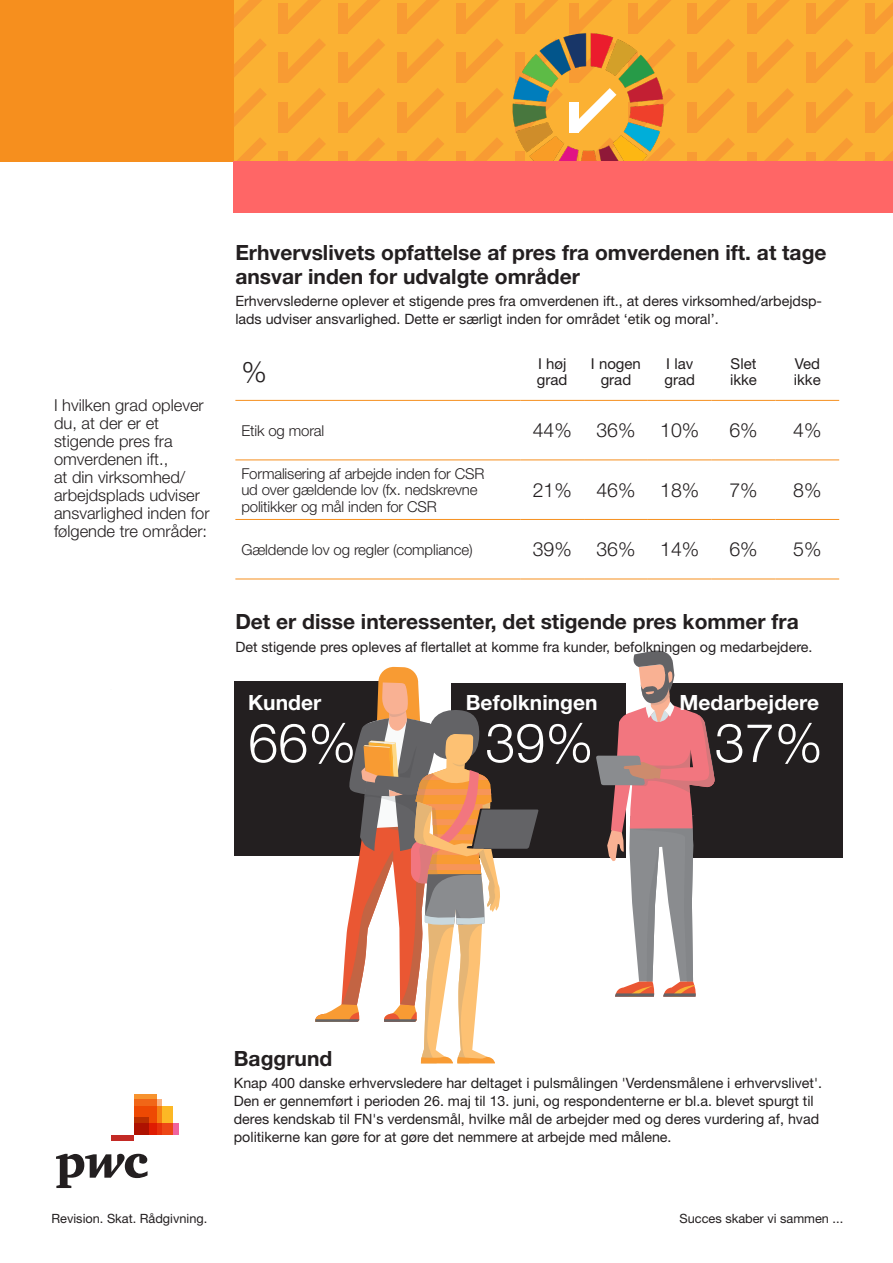
<style>
.page{position:relative;width:893px;height:1263px;background:#fff}
.page>*{position:absolute;margin:0;border:0;box-sizing:border-box;transform-origin:0 0}
.t1{font:300 54px "Helvetica Neue LT Std";color:#fff}
.t2{font:300 28.5px "Helvetica Neue LT Std";color:#231f20}
.t3{font:700 21px/24px "Helvetica Neue LT Std";color:#231f20}
.t4{font:700 21px "Helvetica Neue LT Std";color:#fff}
.t5{font:300 19.5px "Helvetica Neue LT Std";color:#231f20}
.t6{font:300 16.5px/18px "Helvetica Neue LT Std";color:#231f20}
.t7{font:300 15px/16.5px "Helvetica Neue LT Std";letter-spacing:-.01em;color:#231f20}
.t8{font:15px/16.5px "Helvetica Neue LT Std";color:#231f20}
.t9{font:14.25px/18px "Helvetica Neue LT Std";color:#231f20}
.t10{font:12.75px "Helvetica Neue LT Std";color:#231f20}
</style>
<div class="page">
<div style="left:0;top:0;width:234px;height:162px;background:#f68f1e"></div>
<svg style="left:56px;top:1154px;width:92px;height:34px"></svg>
<div style="left:134px;top:1123px;width:45px;height:12px;background:#f0639e"></div>
<div style="left:134px;top:1099px;width:28px;height:36px;background:#f9b281"></div>
<svg style="left:134px;top:1094px;width:23px;height:12px"></svg>
<svg style="left:134px;top:1106px;width:39px;height:29px"></svg>
<svg style="left:134px;top:1117px;width:15px;height:18px"></svg>
<div style="left:111px;top:1135px;width:23px;height:5px;background:#c32a25"></div>
<div style="left:234px;top:0;width:340px;height:162px;background:#fbb133"></div>
<svg style="left:234px;top:0;width:28px;height:28px"></svg>
<svg style="left:234px;top:39px;width:32px;height:38px"></svg>
<svg style="left:234px;top:88px;width:33px;height:39px"></svg>
<svg style="left:236px;top:138px;width:31px;height:24px"></svg>
<div style="left:279px;top:3px;width:9px;height:30px;background:#f89b33"></div>
<div style="left:279px;top:52px;width:9px;height:31px;background:#f89b33"></div>
<div style="left:279px;top:102px;width:9px;height:30px;background:#f89b33"></div>
<div style="left:279px;top:151px;width:9px;height:11px;background:#f89b33"></div>
<svg style="left:281px;top:0;width:45px;height:162px"></svg>
<div style="left:338px;top:3px;width:9px;height:30px;background:#f89b33"></div>
<div style="left:338px;top:52px;width:9px;height:31px;background:#f89b33"></div>
<div style="left:338px;top:102px;width:9px;height:30px;background:#f89b33"></div>
<div style="left:338px;top:151px;width:9px;height:11px;background:#f89b33"></div>
<svg style="left:341px;top:0;width:44px;height:162px"></svg>
<div style="left:397px;top:3px;width:10px;height:30px;background:#f89b33"></div>
<div style="left:397px;top:52px;width:10px;height:31px;background:#f89b33"></div>
<div style="left:397px;top:102px;width:10px;height:30px;background:#f89b33"></div>
<div style="left:397px;top:151px;width:10px;height:11px;background:#f89b33"></div>
<svg style="left:400px;top:0;width:44px;height:162px"></svg>
<div style="left:456px;top:3px;width:10px;height:30px;background:#f89b33"></div>
<div style="left:456px;top:52px;width:10px;height:31px;background:#f89b33"></div>
<div style="left:456px;top:102px;width:10px;height:30px;background:#f89b33"></div>
<div style="left:456px;top:151px;width:10px;height:11px;background:#f89b33"></div>
<svg style="left:459px;top:0;width:45px;height:162px"></svg>
<div style="left:515px;top:3px;width:10px;height:30px;background:#f89b33"></div>
<svg style="left:525px;top:0;width:33px;height:31px"></svg>
<div style="left:564px;top:0;width:329px;height:162px;background:#fbb133"></div>
<div style="left:569px;top:3px;width:10px;height:31px;background:#f89b33"></div>
<svg style="left:579px;top:0;width:33px;height:31px"></svg>
<div style="left:628px;top:3px;width:10px;height:31px;background:#f89b33"></div>
<svg style="left:638px;top:0;width:38px;height:162px"></svg>
<div style="left:687px;top:3px;width:10px;height:31px;background:#f89b33"></div>
<div style="left:687px;top:53px;width:10px;height:30px;background:#f89b33"></div>
<div style="left:687px;top:102px;width:10px;height:31px;background:#f89b33"></div>
<div style="left:687px;top:152px;width:10px;height:10px;background:#f89b33"></div>
<svg style="left:690px;top:0;width:45px;height:162px"></svg>
<div style="left:747px;top:3px;width:9px;height:31px;background:#f89b33"></div>
<div style="left:747px;top:53px;width:9px;height:30px;background:#f89b33"></div>
<div style="left:747px;top:102px;width:9px;height:31px;background:#f89b33"></div>
<div style="left:747px;top:152px;width:9px;height:10px;background:#f89b33"></div>
<svg style="left:750px;top:0;width:44px;height:162px"></svg>
<div style="left:806px;top:3px;width:9px;height:31px;background:#f89b33"></div>
<div style="left:806px;top:53px;width:9px;height:30px;background:#f89b33"></div>
<div style="left:806px;top:102px;width:9px;height:31px;background:#f89b33"></div>
<div style="left:806px;top:152px;width:9px;height:10px;background:#f89b33"></div>
<svg style="left:809px;top:0;width:44px;height:162px"></svg>
<div style="left:865px;top:3px;width:10px;height:31px;background:#f89b33"></div>
<div style="left:865px;top:53px;width:10px;height:30px;background:#f89b33"></div>
<div style="left:865px;top:102px;width:10px;height:31px;background:#f89b33"></div>
<div style="left:865px;top:152px;width:10px;height:10px;background:#f89b33"></div>
<svg style="left:868px;top:2px;width:25px;height:160px"></svg>
<img style="left:509px;top:31px;width:157px;height:131px">
<div style="left:234px;top:681px;width:175px;height:174px;background:#231f20"></div>
<div style="left:451px;top:683px;width:175px;height:174px;background:#231f20"></div>
<div style="left:668px;top:683px;width:175px;height:174px;background:#231f20"></div>
<div style="left:234px;top:162px;width:659px;height:51px;background:#f66"></div>
<svg style="left:596px;top:650px;width:119px;height:347px"></svg>
<hr style="left:235px;top:400px;width:285px;height:1px;background:#f68f1e">
<hr style="left:520px;top:400px;width:64px;height:1px;background:#f68f1e">
<hr style="left:584px;top:400px;width:64px;height:1px;background:#f68f1e">
<hr style="left:648px;top:400px;width:64px;height:1px;background:#f68f1e">
<hr style="left:712px;top:400px;width:63px;height:1px;background:#f68f1e">
<hr style="left:235px;top:460px;width:285px;height:1px;background:#f68f1e">
<hr style="left:520px;top:460px;width:64px;height:1px;background:#f68f1e">
<hr style="left:584px;top:460px;width:64px;height:1px;background:#f68f1e">
<hr style="left:648px;top:460px;width:64px;height:1px;background:#f68f1e">
<hr style="left:712px;top:460px;width:63px;height:1px;background:#f68f1e">
<hr style="left:235px;top:519px;width:285px;height:1px;background:#f68f1e">
<hr style="left:520px;top:519px;width:64px;height:1px;background:#f68f1e">
<hr style="left:584px;top:519px;width:64px;height:1px;background:#f68f1e">
<hr style="left:648px;top:519px;width:64px;height:1px;background:#f68f1e">
<hr style="left:712px;top:519px;width:63px;height:1px;background:#f68f1e">
<hr style="left:235px;top:579px;width:285px;height:1px;background:#f68f1e">
<hr style="left:520px;top:579px;width:64px;height:1px;background:#f68f1e">
<hr style="left:584px;top:579px;width:64px;height:1px;background:#f68f1e">
<hr style="left:648px;top:579px;width:64px;height:1px;background:#f68f1e">
<hr style="left:712px;top:579px;width:63px;height:1px;background:#f68f1e">
<hr style="left:775px;top:579px;width:64px;height:1px;background:#f68f1e">
<hr style="left:775px;top:519px;width:64px;height:1px;background:#f68f1e">
<hr style="left:775px;top:460px;width:64px;height:1px;background:#f68f1e">
<hr style="left:775px;top:400px;width:64px;height:1px;background:#f68f1e">
<svg style="left:313px;top:667px;width:226px;height:396px"></svg>
<p class="t6" style="left:54px;top:396px;width:157px">I hvilken grad oplever du, at der er et stigende pres fra omverdenen ift.,<br>at din virksomhed/ arbejdsplads udviser ansvarlighed inden for følgende tre områder:</p>
<p class="t3" style="left:235px;top:240px;width:593px">Erhvervslivets opfattelse af pres fra omverdenen ift. at tage ansvar inden for udvalgte områder</p>
<p class="t9" style="left:235px;top:292px;width:588px">Erhvervslederne oplever et stigende pres fra omverdenen ift., at deres virksomhed/arbejdsp&shy;lads udviser ansvarlighed. Dette er særligt inden for området ‘etik og moral’.</p>
<p class="t2" style="left:241px;top:354px;width:27px">%</p>
<p class="t8" style="left:537px;top:355px;width:32px">I høj grad</p>
<p class="t8" style="left:591px;top:355px;width:52px;text-align:center">I nogen grad</p>
<p class="t8" style="left:664px;top:355px;width:32px">I lav grad</p>
<p class="t8" style="left:730px;top:355px;width:28px">Slet ikke</p>
<p class="t8" style="left:794px;top:355px;width:28px">Ved ikke</p>
<p class="t7" style="left:241px;top:422px;width:84px">Etik og moral</p>
<p class="t5" style="left:533px;top:418px;width:41px">44%</p>
<p class="t5" style="left:596px;top:418px;width:41px">36%</p>
<p class="t5" style="left:660px;top:418px;width:41px">10%</p>
<p class="t5" style="left:729px;top:418px;width:30px">6%</p>
<p class="t5" style="left:793px;top:418px;width:30px">4%</p>
<p class="t7" style="left:241px;top:465px;width:245px">Formalisering af arbejde inden for CSR ud over gældende lov (fx. nedskrevne politikker og mål inden for CSR</p>
<p class="t5" style="left:533px;top:478px;width:41px">21%</p>
<p class="t5" style="left:596px;top:478px;width:41px">46%</p>
<p class="t5" style="left:660px;top:478px;width:41px">18%</p>
<p class="t5" style="left:729px;top:478px;width:30px">7%</p>
<p class="t5" style="left:793px;top:478px;width:30px">8%</p>
<p class="t7" style="left:241px;top:541px;width:233px">Gældende lov og regler (compliance)</p>
<p class="t5" style="left:533px;top:537px;width:41px">39%</p>
<p class="t5" style="left:596px;top:537px;width:41px">36%</p>
<p class="t5" style="left:660px;top:537px;width:41px">14%</p>
<p class="t5" style="left:729px;top:537px;width:30px">6%</p>
<p class="t5" style="left:793px;top:537px;width:30px">5%</p>
<p class="t3" style="left:235px;top:609px;width:565px">Det er disse interessenter, det stigende pres kommer fra</p>
<p class="t9" style="left:235px;top:637px;width:579px">Det stigende pres opleves af flertallet at komme fra kunder, befolkningen og medarbejdere.</p>
<p class="t4" style="left:248px;top:690px;width:75px">Kunder</p>
<p class="t4" style="left:466px;top:690px;width:133px">Befolkningen</p>
<p class="t4" style="left:679px;top:690px;width:141px">Medarbejdere</p>
<p class="t1" style="left:248px;top:710px;width:110px">66%</p>
<p class="t1" style="left:485px;top:710px;width:110px">39%</p>
<p class="t1" style="left:715px;top:710px;width:110px">37%</p>
<p class="t3" style="left:234px;top:1046px;width:100px">Baggrund</p>
<p class="t9" style="left:234px;top:1074px;width:590px">Knap 400 danske erhvervsledere har deltaget i pulsmålingen 'Verdensmålene i erhvervslivet'.<br>Den er gennemført i perioden 26. maj til 13. juni, og respondenterne er bl.a. blevet spurgt til deres kendskab til FN's verdensmål, hvilke mål de arbejder med og deres vurdering af, hvad politikerne kan gøre for at gøre det nemmere at arbejde med målene.</p>
<p class="t10" style="left:52px;top:1211px;width:157px">Revision. Skat. Rådgivning.</p>
<p class="t10" style="left:679px;top:1211px;width:165px">Succes skaber vi sammen ...</p>
</div>
